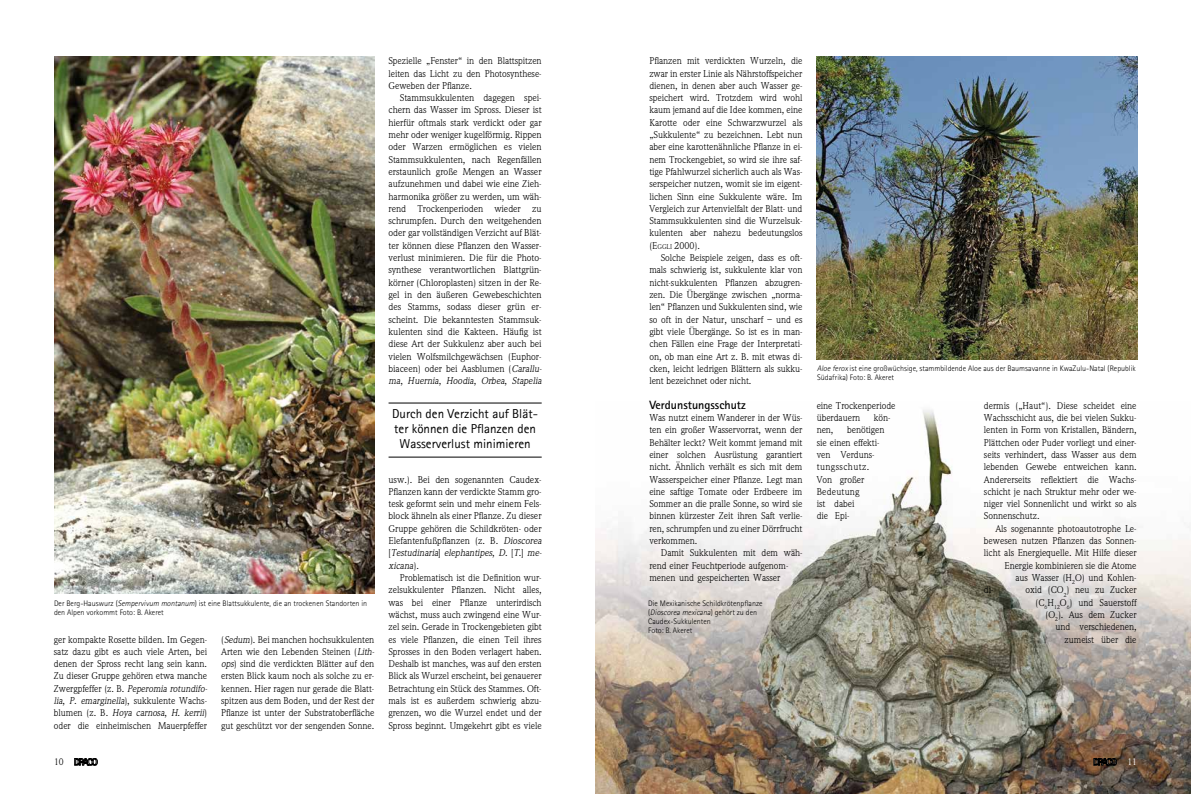
<style>
.page{position:relative;width:1191px;height:794px;background:#fff}
.page>*{position:absolute;margin:0;border:0;box-sizing:border-box;transform-origin:0 0}
.t1{font:13px/15px "Rotis Sans Serif";color:#000;text-align:center}
.t2{font:700 12px "Rotis Sans Serif";color:#000}
.t3{font:10.3px/12.3px "Weidemann";color:#000;text-align:justify}
.t4{font:10px "Weidemann";color:#000}
.t5{font:10px "Weidemann";color:#fff}
.t6{font:300 8px/9px "Rotis Sans Serif";color:#000}
.s1{font-style:italic}
.s2{font-style:inherit}
.s3{font-size:7.2px}
</style>
<div class="page">
<img style="left:595px;top:410px;width:596px;height:384px">
<svg style="left:74px;top:758px;width:24px;height:7px"></svg>
<svg style="left:1093px;top:758px;width:23px;height:7px"></svg>
<img style="left:54px;top:57px;width:320px;height:536px">
<hr style="left:388px;top:403px;width:153px;height:1px;background:#000">
<hr style="left:388px;top:457px;width:153px;height:1px;background:#000">
<img style="left:816px;top:57px;width:321px;height:302px">
<p class="t6" style="left:54px;top:598px;width:315px">Der Berg-Hauswurz (<span class="s1">Sempervivum montanum</span>) ist eine Blattsukkulente, die an trockenen Standorten in den Alpen vorkommt Foto: B. Akeret</p>
<p class="t3" style="left:54px;top:633px;width:157px;text-align:left">ger kompakte Rosette bilden. Im Gegen&shy;satz dazu gibt es auch viele Arten, bei denen der Spross recht lang sein kann.<br>Zu dieser Gruppe gehören etwa manche Z w e r gp fe ffe r ( z . B . <span class="s1">Peperomia rotundifo&shy;lia</span>, <span class="s1">P. emarginella</span>), sukkulente Wachs&shy;b l u m e n ( z . B . <span class="s1">Hoya carnosa</span>, <span class="s1">H. kerrii</span>) oder die einheimischen Mauerpfeffer</p>
<p class="t3" style="left:221px;top:633px;width:155px">(<span class="s1">Sedum</span>). Bei manchen hochsukkulenten Arten wie den Lebenden Steinen (<span class="s1">Lith&shy;ops</span>) sind die verdickten Blätter auf den ersten Blick kaum noch als solche zu er&shy;kennen. Hier ragen nur gerade die Blatt&shy;spitzen aus dem Boden, und der Rest der Pflanze ist unter der Substratoberfläche gut geschützt vor der sengenden Sonne.</p>
<p class="t3" style="left:388px;top:55px;width:155px">Spezielle „Fenster“ in den Blattspitzen leiten das Licht zu den Photosynthese-Geweben der Pflanze.</p>
<p class="t3" style="left:388px;top:92px;width:157px;text-align:left;text-indent:11px">Stammsukkulenten dagegen spei&shy;chern das Wasser im Spross. Dieser ist hierfür oftmals stark verdickt oder gar mehr oder weniger kugelförmig. Rippen oder Warzen ermöglichen es vielen Stammsukkulenten, nach Regenfällen erstaunlich große Mengen an Wasser aufzunehmen und dabei wie eine Zieh&shy;harmonika größer zu werden, um wäh&shy;rend Trockenperioden wieder zu schrumpfen. Durch den weitgehenden oder gar vollständigen Verzicht auf Blät&shy;ter können diese Pflanzen den Wasser&shy;verlust minimieren. Die für die Photo&shy;synthese verantwortlichen Blattgrün&shy;körner (Chloroplasten) sitzen in der Re&shy;gel in den äußeren Gewebeschichten des Stamms, sodass dieser grün er&shy;scheint. Die bekanntesten Stammsuk&shy;kulenten sind die Kakteen. Häufig ist diese Art der Sukkulenz aber auch bei vielen Wolfsmilchgewächsen (Euphor&shy;biaceen) oder bei Aasblumen (<span class="s1">Carallu&shy;ma</span>, <span class="s1">Huernia</span>, <span class="s1">Hoodia</span>, <span class="s1">Orbea</span>, <span class="s1">Stapelia</span></p>
<p class="t1" style="left:392px;top:406px;width:147px">Durch den Verzicht auf Blät&shy;ter können die Pflanzen den<br>Wasserverlust minimieren</p>
<p class="t3" style="left:388px;top:473px;width:157px;text-align:left">usw.). Bei den sogenannten Caudex-Pflanzen kann der verdickte Stamm gro&shy;tesk geformt sein und mehr einem Fels&shy;block ähneln als einer Pflanze. Zu dieser Gruppe gehören die Schildkröten- oder Elefantenfußpflanzen (z. B. <span class="s1">Dioscorea </span>[ <span class="s1">Testudinaria</span>] <span class="s1">elephantipes</span>, <span class="s1">D</span>. [ <span class="s1">T</span>. ] <span class="s1">me&shy;xicana</span>) .</p>
<p class="t3" style="left:388px;top:571px;width:155px;text-indent:11px">Problematisch ist die Definition wur&shy;zelsukkulenter Pflanzen. Nicht alles, was bei einer Pflanze unterirdisch wächst, muss auch zwingend eine Wur&shy;zel sein. Gerade in Trockengebieten gibt es viele Pflanzen, die einen Teil ihres Sprosses in den Boden verlagert haben.<br>Deshalb ist manches, was auf den ersten Blick als Wurzel erscheint, bei genauerer Betrachtung ein Stück des Stammes. Oft&shy;mals ist es außerdem schwierig abzu&shy;grenzen, wo die Wurzel endet und der Spross beginnt. Umgekehrt gibt es viele</p>
<p class="t3" style="left:649px;top:55px;width:155px">Pflanzen mit verdickten Wurzeln, die zwar in erster Linie als Nährstoffspeicher dienen, in denen aber auch Wasser ge&shy;speichert wird. Trotzdem wird wohl kaum jemand auf die Idee kommen, eine Karotte oder eine Schwarzwurzel als „Sukkulente“ zu bezeichnen. Lebt nun aber eine karottenähnliche Pflanze in ei&shy;nem Trockengebiet, so wird sie ihre saf&shy;tige Pfahlwurzel sicherlich auch als Was&shy;serspeicher nutzen, womit sie im eigent&shy;lichen Sinn eine Sukkulente wäre. Im Vergleich zur Artenvielfalt der Blatt- und Stammsukkulenten sind die Wurzelsuk&shy;kulenten aber nahezu bedeutungslos (<span class="s2">E</span><span class="s3">ggli</span> 2000).</p>
<p class="t3" style="left:649px;top:252px;width:155px;text-indent:11px">Solche Beispiele zeigen, dass es oft&shy;mals schwierig ist, sukkulente klar von nicht-sukkulenten Pflanzen abzugren&shy;zen. Die Übergänge zwischen „norma&shy;len“ Pflanzen und Sukkulenten sind, wie so oft in der Natur, unscharf – und es gibt viele Übergänge. So ist es in man&shy;chen Fällen eine Frage der Interpretati&shy;on, ob man eine Art z. B. mit etwas di&shy;cken, leicht ledrigen Blättern als sukku&shy;lent bezeichnet oder nicht.</p>
<p class="t2" style="left:649px;top:397px;width:98px">Verdunstungsschutz</p>
<p class="t3" style="left:649px;top:411px;width:155px">Was nutzt einem Wanderer in der Wüs&shy;ten ein großer Wasservorrat, wenn der Behälter leckt? Weit kommt jemand mit einer solchen Ausrüstung garantiert nicht. Ähnlich verhält es sich mit dem Wasserspeicher einer Pflanze. Legt man eine saftige Tomate oder Erdbeere im Sommer an die pralle Sonne, so wird sie binnen kürzester Zeit ihren Saft verlie&shy;ren, schrumpfen und zu einer Dörrfrucht verkommen.</p>
<p class="t3" style="left:649px;top:547px;width:155px;text-align:left;text-indent:11px">Damit Sukkulenten mit dem wäh&shy;rend einer Feuchtperiode aufgenom&shy;menen und gespeicherten Wasser</p>
<p class="t6" style="left:648px;top:598px;width:116px">Die Mexikanische Schildkrötenpflanze ( <span class="s1">Dioscorea mexicana</span>) g e h ö r t z u d e n<br>Caudex-Sukkulenten<br>Foto: B. Akeret</p>
<p class="t6" style="left:817px;top:364px;width:320px"><span class="s1">Aloe ferox</span>ist eine großwüchsige, stammbildende Aloe aus der Baumsavanne in KwaZulu-Natal (Republik<br>Südafrika) Foto: B. Akeret</p>
<p class="t3" style="left:816px;top:399px;width:80px">eine Trockenperiode überdauern</p>
<p class="t3" style="left:874px;top:411px;width:18px">kön-</p>
<p class="t3" style="left:816px;top:424px;width:69px;text-align:left;text-indent:30px">benötigen sie einen effekti&shy;ven Verduns&shy;tungsschutz.<br>Von großer<br>Bedeutung<br>ist dabei<br>die Epi-</p>
<p class="t3" style="left:816px;top:424px;width:18px">nen,</p>
<p class="t3" style="left:984px;top:399px;width:154px">dermis („Haut“). Diese scheidet eine Wachsschicht aus, die bei vielen Sukku&shy;lenten in Form von Kristallen, Bändern, Plättchen oder Puder vorliegt und einer&shy;seits verhindert, dass Wasser aus dem lebenden Gewebe entweichen kann.<br>Andererseits reflektiert die Wachs&shy;schicht je nach Struktur mehr oder we&shy;niger viel Sonnenlicht und wirkt so als Sonnenschutz.</p>
<p class="t3" style="left:995px;top:522px;width:143px">Als sogenannte photoautotrophe Le-</p>
<p class="t3" style="left:984px;top:534px;width:154px">bewesen nutzen Pflanzen das Sonnen-</p>
<p class="t3" style="left:984px;top:547px;width:154px">licht als Energiequelle. Mit Hilfe dieser</p>
<p class="t3" style="left:1004px;top:559px;width:134px">Energie kombinieren sie die Atome</p>
<p class="t3" style="left:1015px;top:571px;width:123px">aus Wasser (H<sub>2</sub>O) und Kohlen-</p>
<p class="t3" style="left:984px;top:584px;width:11px">di-</p>
<p class="t3" style="left:1025px;top:584px;width:113px;text-align:right">oxid (CO<sub>2</sub>) neu zu Zucker (C<sub>6</sub>H<sub>12</sub>O<sub>6</sub>) und Sauerstoff (O<sub>2</sub>). Aus dem Zucker<br>und verschiedenen, zumeist über die</p>
<p class="t4" style="left:54px;top:756px;width:11px">10</p>
<p class="t5" style="left:1127px;top:756px;width:11px">11</p>
</div>
